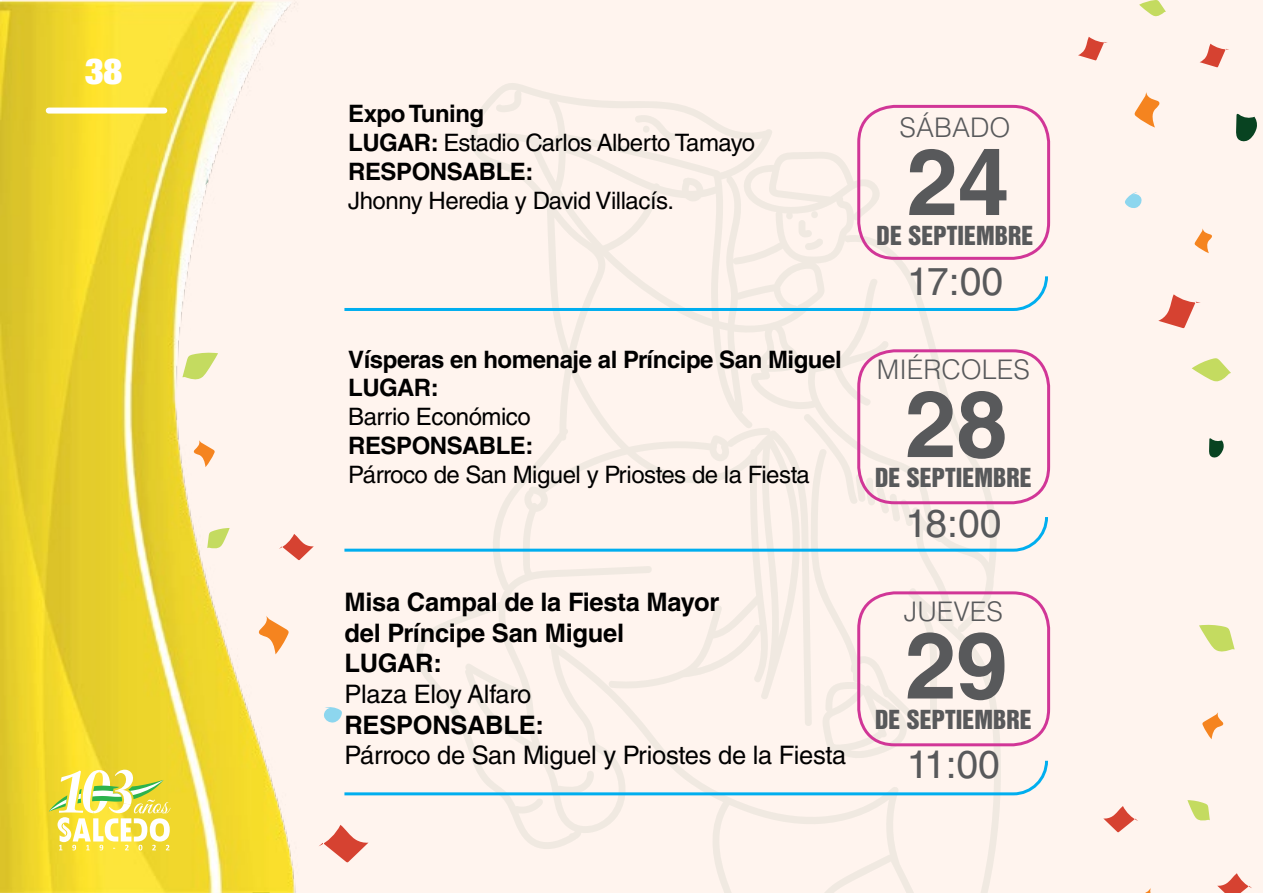
<style>
.page{position:relative;width:1263px;height:893px;background:#fff}
.page>*{position:absolute;margin:0;border:0;box-sizing:border-box;transform-origin:0 0}
.t1{font:700 93px "Helvetica LT";color:#58595b}
.t2{font:39px "Helvetica LT Std";letter-spacing:-.02em;color:#58595b}
.t3{font:900 condensed 36px "Helvetica Neue LT Std";color:#fff}
.t4{font:300 27px "Helvetica LT Std";color:#58595b}
.t5{font:700 25.5px/30.6px "Helvetica LT Std";letter-spacing:-.01em;color:#000}
.t6{font:25.5px "Helvetica LT Std";letter-spacing:-.01em;color:#000}
.t7{font:700 24px/28.8px "Helvetica LT Std";letter-spacing:-.02em;color:#000}
.t8{font:24px "Helvetica LT Std";letter-spacing:-.02em;color:#000}
.t9{font:24px "Helvetica Inserat LT Std";color:#58595b}
.s1{font-weight:400}
</style>
<div class="page">
<div style="left:3px;top:0;width:1260px;height:893px;background:#fff4ee"></div>
<img style="left:0;top:0;width:414px;height:893px">
<svg style="left:1158px;top:294px;width:43px;height:34px"></svg>
<svg style="left:1200px;top:44px;width:29px;height:23px"></svg>
<svg style="left:1078px;top:37px;width:30px;height:23px"></svg>
<svg style="left:1194px;top:228px;width:18px;height:25px"></svg>
<svg style="left:1134px;top:92px;width:26px;height:36px"></svg>
<svg style="left:1192px;top:358px;width:39px;height:24px"></svg>
<svg style="left:1139px;top:0;width:27px;height:17px"></svg>
<svg style="left:1236px;top:114px;width:21px;height:28px"></svg>
<svg style="left:1209px;top:438px;width:15px;height:20px"></svg>
<svg style="left:1125px;top:192px;width:17px;height:16px"></svg>
<svg style="left:1217px;top:873px;width:35px;height:20px"></svg>
<svg style="left:1103px;top:806px;width:35px;height:26px"></svg>
<svg style="left:1145px;top:888px;width:6px;height:5px"></svg>
<svg style="left:1199px;top:624px;width:36px;height:115px"></svg>
<svg style="left:1187px;top:800px;width:23px;height:21px"></svg>
<svg style="left:49px;top:770px;width:122px;height:80px;background:#ece372"></svg>
<div style="left:49px;top:108px;width:115px;height:6px;background:#fff"></div>
<svg style="left:414px;top:83px;width:587px;height:810px"></svg>
<svg style="left:633px;top:114px;width:44px;height:26px"></svg>
<svg style="left:798px;top:211px;width:25px;height:39px"></svg>
<div style="left:857px;top:105px;width:193px;height:155px;border:3px solid #d13697;border-radius:36px"></div>
<div style="left:857px;top:349px;width:193px;height:155px;border:3px solid #d13697;border-radius:36px"></div>
<div style="left:857px;top:591px;width:193px;height:155px;border:3px solid #d13697;border-radius:36px"></div>
<svg style="left:344px;top:276px;width:704px;height:35px"></svg>
<svg style="left:344px;top:412px;width:704px;height:140px"></svg>
<svg style="left:323px;top:682px;width:725px;height:113px"></svg>
<h3 class="t3" style="left:85px;top:48px;width:39px">38</h3>
<p class="t7" style="left:348px;top:99px;width:408px">Expo Tuning<br>LUGAR: <span class="s1">Estadio Carlos Alberto Tamayo<br></span>RESPONSABLE:</p>
<p class="t8" style="left:348px;top:186px;width:327px">Jhonny Heredia y David Villacís.</p>
<p class="t7" style="left:348px;top:344px;width:495px">Vísperas en homenaje al Príncipe San Miguel<br>LUGAR:</p>
<p class="t8" style="left:348px;top:403px;width:184px">Barrio Económico</p>
<p class="t7" style="left:348px;top:431px;width:187px">RESPONSABLE:</p>
<p class="t8" style="left:348px;top:460px;width:463px">Párroco de San Miguel y Priostes de la Fiesta</p>
<p class="t4" style="left:899px;top:111px;width:113px">SÁBADO</p>
<h1 class="t1" style="left:907px;top:126px;width:104px">24</h1>
<p class="t9" style="left:877px;top:222px;width:158px">DE SEPTIEMBRE</p>
<h2 class="t2" style="left:907px;top:258px;width:98px">17:00</h2>
<p class="t4" style="left:877px;top:353px;width:155px">MIÉRCOLES</p>
<h1 class="t1" style="left:905px;top:368px;width:104px">28</h1>
<p class="t9" style="left:875px;top:464px;width:158px">DE SEPTIEMBRE</p>
<h2 class="t2" style="left:905px;top:500px;width:98px">18:00</h2>
<p class="t5" style="left:344px;top:586px;width:376px">Misa Campal de la Fiesta Mayor del Príncipe San Miguel<br>LUGAR:</p>
<p class="t6" style="left:344px;top:679px;width:188px">Plaza Eloy Alfaro</p>
<p class="t5" style="left:344px;top:709px;width:201px">RESPONSABLE:</p>
<p class="t6" style="left:344px;top:740px;width:503px">Párroco de San Miguel y Priostes de la Fiesta</p>
<h2 class="t2" style="left:907px;top:742px;width:95px">11:00</h2>
<p class="t4" style="left:904px;top:594px;width:100px">JUEVES</p>
<h1 class="t1" style="left:905px;top:609px;width:104px">29</h1>
<p class="t9" style="left:875px;top:705px;width:158px">DE SEPTIEMBRE</p>
</div>
